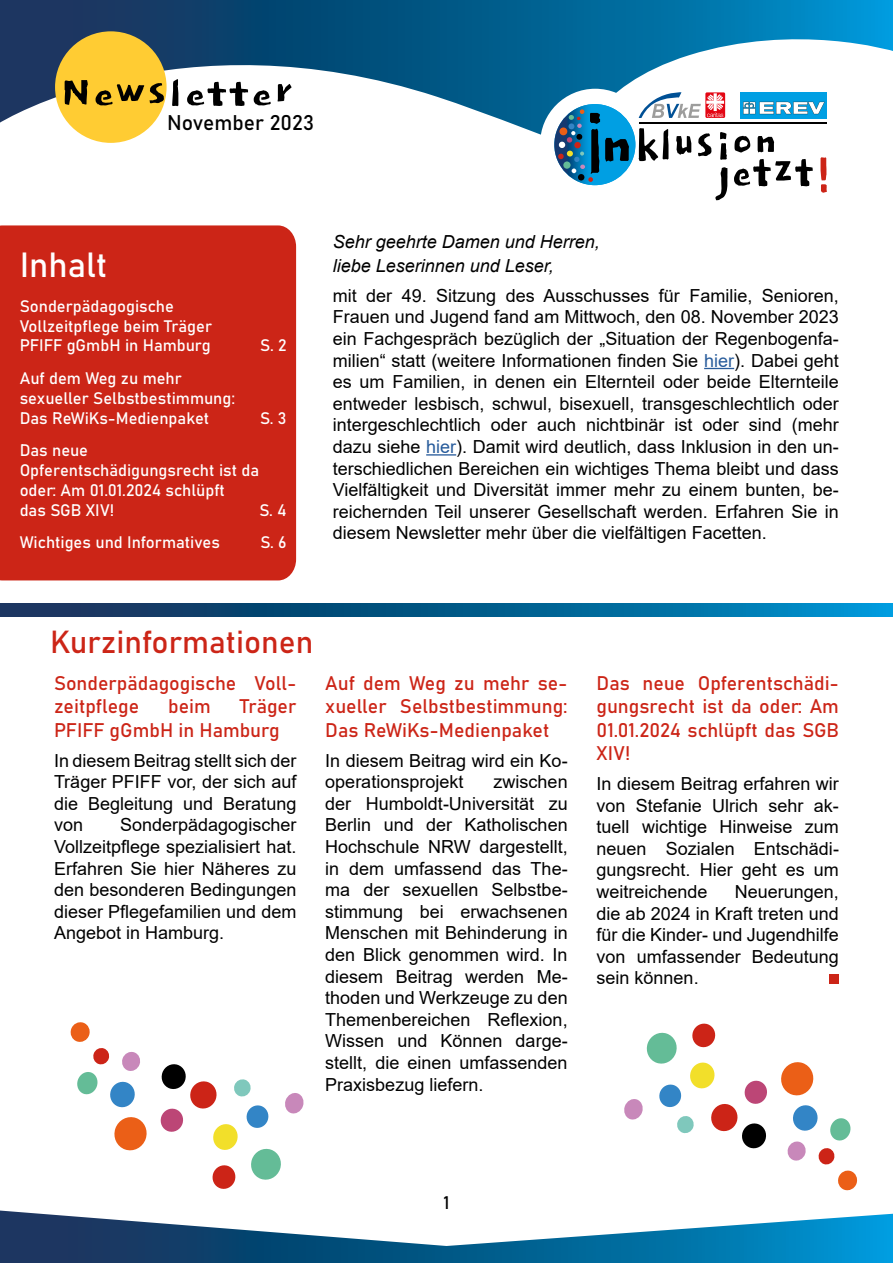
<style>
.page{position:relative;width:893px;height:1263px;background:#fff}
.page>*{position:absolute;margin:0;border:0;box-sizing:border-box;transform-origin:0 0}
.t1{font:34.5px "Bahnschrift";color:#fff}
.t2{font:31.5px "Bahnschrift";color:#cc2517}
.t3{font:21px "Bahnschrift";color:#000}
.t4{font:19.5px/23.4px "Bahnschrift";color:#cc2517;text-align:justify}
.t5{font:18px/21.6px "Arial";color:#000;text-align:justify}
.t6{font:italic 18px/23.4px "Arial";color:#000}
.t7{font:18px "Bahnschrift";color:#000}
.t8{font:16.5px/19.8px "Bahnschrift";color:#fff}
.s1{color:#275b9b}
</style>
<div class="page">
<svg style="left:0;top:0;width:893px;height:148px"></svg>
<div style="left:540px;top:89px;width:110px;height:110px;background:#fff;border-radius:50%"></div>
<div style="left:55px;top:31px;width:112px;height:112px;background:#fc3;border-radius:50%"></div>
<img style="left:554px;top:104px;width:81px;height:81px;border-radius:41px">
<hr style="left:639px;top:123px;width:187px;height:1px;background:#000">
<svg style="left:639px;top:128px;width:29px;height:33px"></svg>
<svg style="left:676px;top:136px;width:15px;height:19px"></svg>
<svg style="left:698px;top:133px;width:13px;height:23px"></svg>
<svg style="left:720px;top:132px;width:7px;height:28px"></svg>
<svg style="left:734px;top:136px;width:16px;height:16px"></svg>
<svg style="left:758px;top:136px;width:16px;height:16px"></svg>
<svg style="left:734px;top:159px;width:79px;height:27px"></svg>
<svg style="left:715px;top:167px;width:12px;height:33px"></svg>
<svg style="left:820px;top:157px;width:7px;height:36px"></svg>
<svg style="left:558px;top:109px;width:71px;height:73px;background:#277ba4"></svg>
<svg style="left:639px;top:92px;width:86px;height:26px"></svg>
<div style="left:740px;top:92px;width:86px;height:26px;background:#009fe3"></div>
<svg style="left:743px;top:102px;width:82px;height:12px"></svg>
<svg style="left:65px;top:79px;width:227px;height:27px"></svg>
<svg style="left:0;top:1210px;width:893px;height:53px"></svg>
<hr style="left:704px;top:368px;width:30px;height:1px;background:#275b9b">
<hr style="left:426px;top:454px;width:30px;height:2px;background:#275b9b">
<div style="left:0;top:225px;width:296px;height:355px;background:#cc2517"></div>
<svg style="left:0;top:603px;width:893px;height:14px;background:#065c8c"></svg>
<div style="left:830px;top:975px;width:9px;height:9px;background:#cc2517"></div>
<svg style="left:70px;top:1022px;width:234px;height:167px"></svg>
<svg style="left:624px;top:1023px;width:234px;height:168px"></svg>
<p class="t3" style="left:167px;top:107px;width:148px">November 2023</p>
<h1 class="t1" style="left:20px;top:239px;width:89px">Inhalt</h1>
<p class="t8" style="left:20px;top:295px;width:194px">Sonderpädagogische<br>Vollzeitpflege beim Träger<br>PFIFF gGmbH in Hamburg</p>
<p class="t8" style="left:20px;top:367px;width:217px">Auf dem Weg zu mehr sexueller Selbstbestimmung:<br>Das ReWiKs-Medienpaket</p>
<p class="t8" style="left:260px;top:335px;width:28px">S. 2</p>
<p class="t8" style="left:260px;top:407px;width:28px">S. 3</p>
<p class="t8" style="left:20px;top:439px;width:241px">Das neue<br>Opferentschädigungsrecht ist da oder: Am 01.01.2024 schlüpft<br>das SGB XIV!</p>
<p class="t8" style="left:259px;top:499px;width:29px">S. 4</p>
<p class="t8" style="left:20px;top:531px;width:202px">Wichtiges und Informatives</p>
<p class="t8" style="left:260px;top:531px;width:28px">S. 6</p>
<p class="t6" style="left:333px;top:230px;width:269px">Sehr geehrte Damen und Herren, liebe Leserinnen und Leser,</p>
<p class="t5" style="left:333px;top:284px;width:508px">mit der 49. Sitzung des Ausschusses für Familie, Senioren, Frauen und Jugend fand am Mittwoch, den 08. November 2023 ein Fachgespräch bezüglich der „Situation der Regenbogenfa&shy;milien“ statt (weitere Informationen finden Sie <span class="s1">hier</span>). Dabei geht es um Familien, in denen ein Elternteil oder beide Elternteile entweder lesbisch, schwul, bisexuell, transgeschlechtlich oder intergeschlechtlich oder auch nichtbinär ist oder sind (mehr dazu siehe <span class="s1">hier</span>). Damit wird deutlich, dass Inklusion in den un&shy;terschiedlichen Bereichen ein wichtiges Thema bleibt und dass Vielfältigkeit und Diversität immer mehr zu einem bunten, be&shy;reichernden Teil unserer Gesellschaft werden. Erfahren Sie in diesem Newsletter mehr über die vielfältigen Facetten.</p>
<h2 class="t2" style="left:50px;top:618px;width:265px">Kurzinformationen</h2>
<p class="t4" style="left:54px;top:670px;width:244px">Sonderpädagogische Voll&shy;zeitpflege</p>
<p class="t4" style="left:54px;top:693px;width:244px;text-indent:186px">Träger<br>PFIFF gGmbH in Hamburg</p>
<p class="t5" style="left:54px;top:749px;width:244px">In diesem Beitrag stellt sich der Träger PFIFF vor, der sich auf die Begleitung und Beratung von</p>
<p class="t4" style="left:168px;top:693px;width:44px">beim</p>
<p class="t5" style="left:54px;top:814px;width:244px;text-indent:66px">Sonderpädagogischer Vollzeitpflege spezialisiert hat.<br>Erfahren Sie hier Näheres zu den besonderen Bedingungen dieser Pflegefamilien und dem Angebot in Hamburg.</p>
<p class="t4" style="left:325px;top:670px;width:244px">Auf dem Weg zu mehr se&shy;xueller Selbstbestimmung:<br>Das ReWiKs-Medienpaket</p>
<p class="t5" style="left:325px;top:749px;width:244px">In diesem Beitrag wird ein Ko&shy;operationsprojekt</p>
<p class="t5" style="left:325px;top:771px;width:244px;text-indent:168px">zwischen der Humboldt-Universität zu Berlin und der Katholischen Hochschule NRW dargestellt, in dem umfassend das The&shy;ma der sexuellen Selbstbe&shy;stimmung bei erwachsenen Menschen mit Behinderung in den Blick genommen wird. In diesem Beitrag werden Me&shy;thoden und Werkzeuge zu den Themenbereichen Reflexion, Wissen und Können darge&shy;stellt, die einen umfassenden Praxisbezug liefern.</p>
<p class="t4" style="left:597px;top:670px;width:244px">Das neue Opferentschädi&shy;gungsrecht ist da oder: Am 01.01.2024 schlüpft das SGB XIV!</p>
<p class="t5" style="left:597px;top:773px;width:244px">In diesem Beitrag erfahren wir von Stefanie Ulrich sehr ak&shy;tuell wichtige Hinweise zum neuen Sozialen Entschädi&shy;gungsrecht. Hier geht es um weitreichende</p>
<p class="t5" style="left:597px;top:881px;width:244px;text-indent:138px">Neuerungen, die ab 2024 in Kraft treten und für die Kinder- und Jugendhilfe von umfassender Bedeutung sein können.</p>
<p class="t7" style="left:443px;top:1189px;width:7px">1</p>
</div>
